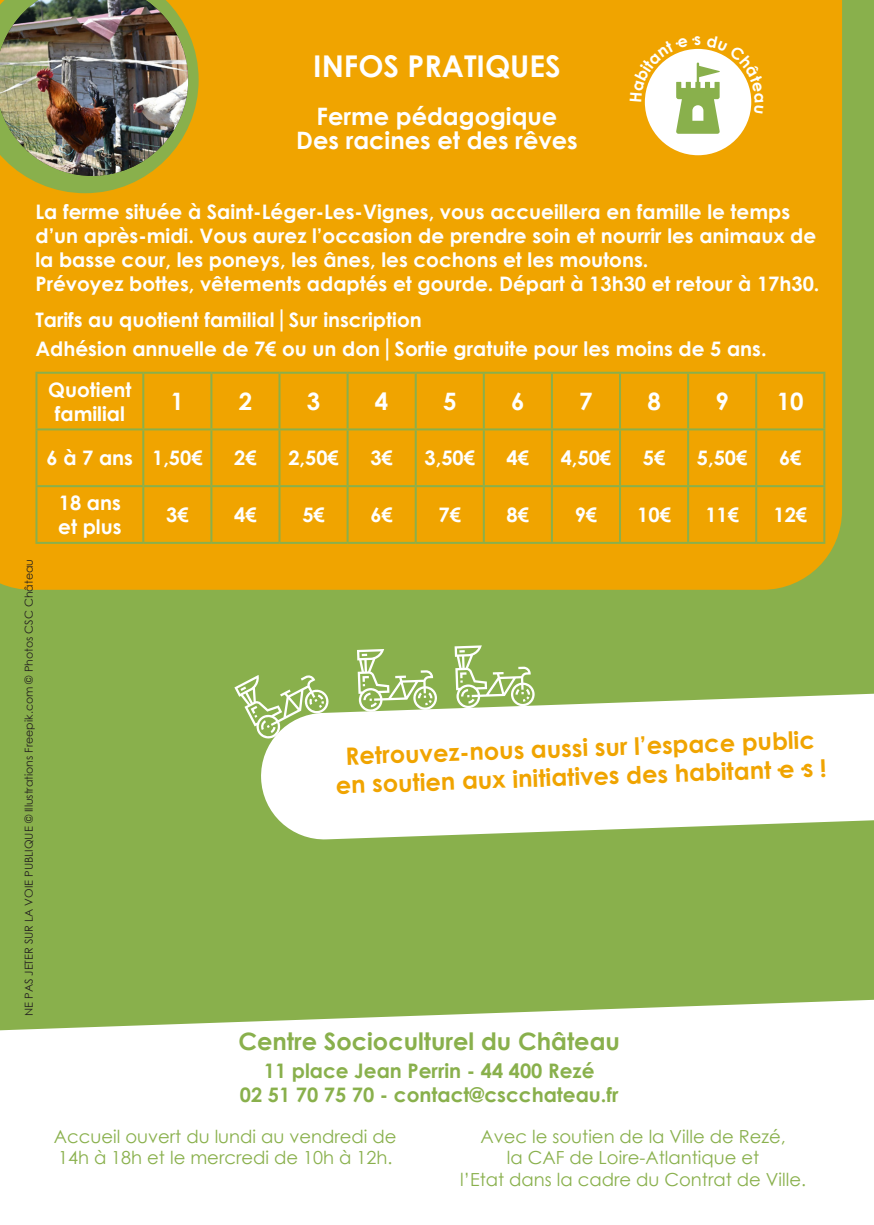
<style>
.page{position:relative;width:874px;height:1225px;background:#fff}
.page>*{position:absolute;margin:0;border:0;box-sizing:border-box;transform-origin:0 0}
.t1{font:700 30px "Century Gothic";color:#fff}
.t2{font:700 24px "Century Gothic";color:#f0a400}
.t3{font:700 24px "Century Gothic";color:#fff}
.t4{font:700 24px "Century Gothic";color:#89b04c}
.t5{font:700 20px/24px "Century Gothic";color:#fff;text-align:center}
.t6{font:700 20px "Century Gothic";color:#89b04c}
.t7{font:18px "Century Gothic";color:#89b04c}
.t8{font:11px "Century Gothic";color:#231f20}
.s1{font-size:24px}
</style>
<div class="page">
<div style="left:0;top:0;width:873px;height:999px;background:#89b04c"></div>
<div style="left:0;top:0;width:841px;height:590px;background:#f0a400"></div>
<svg style="left:0;top:999px;width:873px;height:32px"></svg>
<svg style="left:260px;top:684px;width:613px;height:156px"></svg>
<svg style="left:234px;top:674px;width:96px;height:66px"></svg>
<svg style="left:357px;top:649px;width:80px;height:63px"></svg>
<svg style="left:454px;top:645px;width:80px;height:63px"></svg>
<div style="left:644px;top:49px;width:106px;height:106px;background:#fff;border-radius:50%"></div>
<hr style="left:35px;top:372px;width:108px;height:2px;background:#89b04c">
<hr style="left:35px;top:374px;width:2px;height:54px;background:#89b04c">
<hr style="left:143px;top:372px;width:68px;height:2px;background:#89b04c">
<hr style="left:142px;top:374px;width:2px;height:54px;background:#89b04c">
<hr style="left:211px;top:372px;width:68px;height:2px;background:#89b04c">
<hr style="left:210px;top:374px;width:2px;height:54px;background:#89b04c">
<hr style="left:279px;top:372px;width:68px;height:2px;background:#89b04c">
<hr style="left:278px;top:374px;width:2px;height:54px;background:#89b04c">
<hr style="left:347px;top:372px;width:68px;height:2px;background:#89b04c">
<hr style="left:346px;top:374px;width:2px;height:54px;background:#89b04c">
<hr style="left:415px;top:372px;width:68px;height:2px;background:#89b04c">
<hr style="left:414px;top:374px;width:2px;height:54px;background:#89b04c">
<hr style="left:483px;top:372px;width:68px;height:2px;background:#89b04c">
<hr style="left:482px;top:374px;width:2px;height:54px;background:#89b04c">
<hr style="left:551px;top:372px;width:68px;height:2px;background:#89b04c">
<hr style="left:550px;top:374px;width:2px;height:54px;background:#89b04c">
<hr style="left:619px;top:372px;width:68px;height:2px;background:#89b04c">
<hr style="left:618px;top:374px;width:2px;height:54px;background:#89b04c">
<hr style="left:687px;top:372px;width:68px;height:2px;background:#89b04c">
<hr style="left:686px;top:374px;width:2px;height:54px;background:#89b04c">
<hr style="left:755px;top:372px;width:69px;height:2px;background:#89b04c">
<hr style="left:754px;top:374px;width:2px;height:54px;background:#89b04c">
<hr style="left:822px;top:374px;width:2px;height:54px;background:#89b04c">
<hr style="left:35px;top:428px;width:108px;height:2px;background:#89b04c">
<hr style="left:35px;top:430px;width:2px;height:55px;background:#89b04c">
<hr style="left:143px;top:428px;width:68px;height:2px;background:#89b04c">
<hr style="left:142px;top:430px;width:2px;height:55px;background:#89b04c">
<hr style="left:211px;top:428px;width:68px;height:2px;background:#89b04c">
<hr style="left:210px;top:430px;width:2px;height:55px;background:#89b04c">
<hr style="left:279px;top:428px;width:68px;height:2px;background:#89b04c">
<hr style="left:278px;top:430px;width:2px;height:55px;background:#89b04c">
<hr style="left:347px;top:428px;width:68px;height:2px;background:#89b04c">
<hr style="left:346px;top:430px;width:2px;height:55px;background:#89b04c">
<hr style="left:415px;top:428px;width:68px;height:2px;background:#89b04c">
<hr style="left:414px;top:430px;width:2px;height:55px;background:#89b04c">
<hr style="left:483px;top:428px;width:68px;height:2px;background:#89b04c">
<hr style="left:482px;top:430px;width:2px;height:55px;background:#89b04c">
<hr style="left:551px;top:428px;width:68px;height:2px;background:#89b04c">
<hr style="left:550px;top:430px;width:2px;height:55px;background:#89b04c">
<hr style="left:619px;top:428px;width:68px;height:2px;background:#89b04c">
<hr style="left:618px;top:430px;width:2px;height:55px;background:#89b04c">
<hr style="left:687px;top:428px;width:68px;height:2px;background:#89b04c">
<hr style="left:686px;top:430px;width:2px;height:55px;background:#89b04c">
<hr style="left:755px;top:428px;width:69px;height:2px;background:#89b04c">
<hr style="left:754px;top:430px;width:2px;height:55px;background:#89b04c">
<hr style="left:822px;top:430px;width:2px;height:55px;background:#89b04c">
<hr style="left:35px;top:485px;width:108px;height:2px;background:#89b04c">
<hr style="left:35px;top:487px;width:2px;height:55px;background:#89b04c">
<hr style="left:143px;top:485px;width:68px;height:2px;background:#89b04c">
<hr style="left:142px;top:487px;width:2px;height:55px;background:#89b04c">
<hr style="left:211px;top:485px;width:68px;height:2px;background:#89b04c">
<hr style="left:210px;top:487px;width:2px;height:55px;background:#89b04c">
<hr style="left:279px;top:485px;width:68px;height:2px;background:#89b04c">
<hr style="left:278px;top:487px;width:2px;height:55px;background:#89b04c">
<hr style="left:347px;top:485px;width:68px;height:2px;background:#89b04c">
<hr style="left:346px;top:487px;width:2px;height:55px;background:#89b04c">
<hr style="left:415px;top:485px;width:68px;height:2px;background:#89b04c">
<hr style="left:414px;top:487px;width:2px;height:55px;background:#89b04c">
<hr style="left:483px;top:485px;width:68px;height:2px;background:#89b04c">
<hr style="left:482px;top:487px;width:2px;height:55px;background:#89b04c">
<hr style="left:551px;top:485px;width:68px;height:2px;background:#89b04c">
<hr style="left:550px;top:487px;width:2px;height:55px;background:#89b04c">
<hr style="left:619px;top:485px;width:68px;height:2px;background:#89b04c">
<hr style="left:618px;top:487px;width:2px;height:55px;background:#89b04c">
<hr style="left:687px;top:485px;width:68px;height:2px;background:#89b04c">
<hr style="left:686px;top:487px;width:2px;height:55px;background:#89b04c">
<hr style="left:755px;top:485px;width:69px;height:2px;background:#89b04c">
<hr style="left:754px;top:487px;width:2px;height:55px;background:#89b04c">
<hr style="left:822px;top:487px;width:2px;height:55px;background:#89b04c">
<hr style="left:35px;top:542px;width:108px;height:2px;background:#89b04c">
<hr style="left:143px;top:542px;width:68px;height:2px;background:#89b04c">
<hr style="left:211px;top:542px;width:68px;height:2px;background:#89b04c">
<hr style="left:279px;top:542px;width:68px;height:2px;background:#89b04c">
<hr style="left:347px;top:542px;width:68px;height:2px;background:#89b04c">
<hr style="left:415px;top:542px;width:68px;height:2px;background:#89b04c">
<hr style="left:483px;top:542px;width:68px;height:2px;background:#89b04c">
<hr style="left:551px;top:542px;width:68px;height:2px;background:#89b04c">
<hr style="left:619px;top:542px;width:68px;height:2px;background:#89b04c">
<hr style="left:687px;top:542px;width:68px;height:2px;background:#89b04c">
<hr style="left:755px;top:542px;width:69px;height:2px;background:#89b04c">
<img style="left:0;top:0;width:188px;height:176px">
<svg style="left:629px;top:34px;width:134px;height:100px"></svg>
<p class="t1" style="left:313px;top:44px;width:249px">INFOS PRATIQUES</p>
<p class="t3" style="left:316px;top:98px;width:242px">Ferme pédagogique</p>
<p class="t3" style="left:296px;top:122px;width:283px">Des racines et des rêves</p>
<p class="t5" style="left:35px;top:199px;width:781px;text-align:left">La ferme située à Saint-Léger-Les-Vignes, vous accueillera en famille le temps d’un après-midi. Vous aurez l’occasion de prendre soin et nourrir les animaux de la basse cour, les poneys, les ânes, les cochons et les moutons.</p>
<p class="t5" style="left:35px;top:271px;width:785px">Prévoyez bottes, vêtements adaptés et gourde. Départ à 13h30 et retour à 17h30.</p>
<p class="t5" style="left:35px;top:307px;width:387px">Tarifs au quotient familial<span class="s1">|</span>Sur inscription</p>
<p class="t5" style="left:35px;top:336px;width:732px">Adhésion annuelle de 7€ ou un don<span class="s1">|</span>Sortie gratuite pour les moins de 5 ans.</p>
<p class="t8" style="left:21px;top:1016px;width:458px;rotate:-90deg">NE PAS JETER SUR LA VOIE PUBLIQUE © Illustrations Freepik.com © Photos CSC Château</p>
<p class="t5" style="left:48px;top:376px;width:85px">Quotient familial</p>
<p class="t3" style="left:170px;top:383px;width:15px">1</p>
<p class="t3" style="left:238px;top:383px;width:15px">2</p>
<p class="t3" style="left:307px;top:383px;width:15px">3</p>
<p class="t3" style="left:375px;top:383px;width:15px">4</p>
<p class="t3" style="left:443px;top:383px;width:15px">5</p>
<p class="t3" style="left:511px;top:383px;width:15px">6</p>
<p class="t3" style="left:579px;top:383px;width:15px">7</p>
<p class="t3" style="left:647px;top:383px;width:15px">8</p>
<p class="t3" style="left:715px;top:383px;width:15px">9</p>
<p class="t3" style="left:776px;top:383px;width:28px">10</p>
<p class="t5" style="left:47px;top:445px;width:88px">6 à 7 ans</p>
<p class="t5" style="left:152px;top:445px;width:52px">1,50€</p>
<p class="t5" style="left:234px;top:445px;width:24px">2€</p>
<p class="t5" style="left:288px;top:445px;width:52px">2,50€</p>
<p class="t5" style="left:370px;top:445px;width:24px">3€</p>
<p class="t5" style="left:424px;top:445px;width:52px">3,50€</p>
<p class="t5" style="left:506px;top:445px;width:24px">4€</p>
<p class="t5" style="left:560px;top:445px;width:52px">4,50€</p>
<p class="t5" style="left:642px;top:445px;width:24px">5€</p>
<p class="t5" style="left:696px;top:445px;width:52px">5,50€</p>
<p class="t5" style="left:778px;top:445px;width:24px">6€</p>
<p class="t5" style="left:59px;top:490px;width:64px">18 ans</p>
<p class="t5" style="left:58px;top:514px;width:65px">et plus</p>
<p class="t5" style="left:166px;top:502px;width:24px">3€</p>
<p class="t5" style="left:234px;top:502px;width:24px">4€</p>
<p class="t5" style="left:302px;top:502px;width:24px">5€</p>
<p class="t5" style="left:370px;top:502px;width:24px">6€</p>
<p class="t5" style="left:438px;top:502px;width:24px">7€</p>
<p class="t5" style="left:506px;top:502px;width:24px">8€</p>
<p class="t5" style="left:574px;top:502px;width:24px">9€</p>
<p class="t5" style="left:637px;top:502px;width:35px">10€</p>
<p class="t5" style="left:705px;top:502px;width:35px">11€</p>
<p class="t5" style="left:773px;top:502px;width:35px">12€</p>
<p class="t2" style="left:345px;top:737px;width:470px;rotate:-2deg">Retrouvez-nous aussi sur l’espace public</p>
<p class="t2" style="left:335px;top:767px;width:492px;rotate:-2deg">en soutien aux initiatives des habitant·e·s !</p>
<p class="t4" style="left:238px;top:1023px;width:383px">Centre Socioculturel du Château</p>
<p class="t6" style="left:264px;top:1055px;width:332px">11 place Jean Perrin - 44 400 Rezé</p>
<p class="t6" style="left:240px;top:1079px;width:380px">02 51 70 75 70 - contact@cscchateau.fr</p>
<p class="t7" style="left:54px;top:1123px;width:344px">Accueil ouvert du lundi au vendredi de</p>
<p class="t7" style="left:58px;top:1145px;width:335px">14h à 18h et le mercredi de 10h à 12h.</p>
<p class="t7" style="left:480px;top:1123px;width:306px">Avec le soutien de la Ville de Rezé,</p>
<p class="t7" style="left:506px;top:1145px;width:254px">la CAF de Loire-Atlantique et</p>
<p class="t7" style="left:460px;top:1167px;width:347px">l’Etat dans la cadre du Contrat de Ville.</p>
</div>
